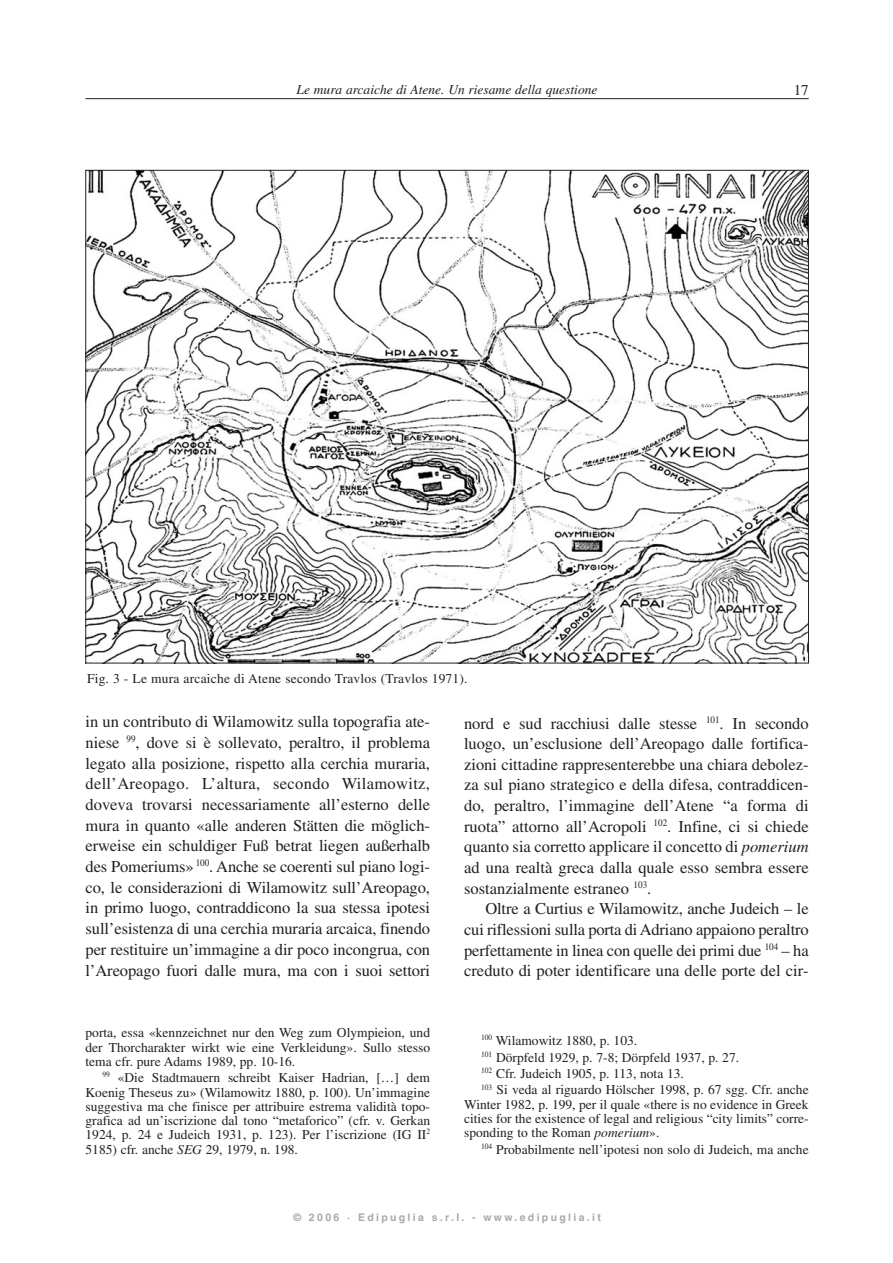
<style>
.page{position:relative;width:893px;height:1263px;background:#fff}
.page>*{position:absolute;margin:0;border:0;box-sizing:border-box;transform-origin:0 0}
.t1{font:16.5px/20.7px "Times";color:#231f20;text-align:justify}
.t2{font:15px "Times";color:#231f20}
.t3{font:13.5px/14.2px "Times";color:#231f20;text-align:justify}
.t4{font:italic 13.5px "Times";color:#231f20}
.t5{font:700 10.5px "Helvetica";letter-spacing:.22em;color:#a7a9ac}
.s1{font-style:italic}
</style>
<div class="page">
<hr style="left:85px;top:98px;width:723px;height:1px;background:#231f20">
<img style="left:87px;top:172px;width:719px;height:489px">
<p class="t4" style="left:296px;top:85px;width:302px">Le mura arcaiche di Atene. Un riesame della questione</p>
<p class="t2" style="left:793px;top:85px;width:16px">17</p>
<p class="t3" style="left:87px;top:672px;width:382px">Fig. 3 - Le mura arcaiche di Atene secondo Travlos (Travlos 1971).</p>
<p class="t1" style="left:85px;top:713px;width:346px">in un contributo di Wilamowitz sulla topografia ate&shy;niese <sup>99</sup>, dove si è sollevato, peraltro, il problema legato alla posizione, rispetto alla cerchia muraria, dell’Areopago. L’altura, secondo Wilamowitz, doveva trovarsi necessariamente all’esterno delle mura in quanto «alle anderen Stätten die möglich&shy;erweise ein schuldiger Fuß betrat liegen außerhalb des Pomeriums» <sup>100</sup>. Anche se coerenti sul piano logi&shy;co, le considerazioni di Wilamowitz sull’Areopago, in primo luogo, contraddicono la sua stessa ipotesi sull’esistenza di una cerchia muraria arcaica, finendo per restituire un’immagine a dir poco incongrua, con l’Areopago fuori dalle mura, ma con i suoi settori</p>
<p class="t1" style="left:464px;top:714px;width:346px">nord e sud racchiusi dalle stesse <sup>101</sup>. In secondo luogo, un’esclusione dell’Areopago dalle fortifica&shy;zioni cittadine rappresenterebbe una chiara debolez&shy;za sul piano strategico e della difesa, contraddicen&shy;do, peraltro, l’immagine dell’Atene “a forma di ruota” attorno all’Acropoli <sup>102</sup>. Infine, ci si chiede quanto sia corretto applicare il concetto di <span class="s1">pomerium </span>ad una realtà greca dalla quale esso sembra essere sostanzialmente estraneo <sup>103</sup>.</p>
<p class="t1" style="left:464px;top:900px;width:346px;text-indent:21px">Oltre a Curtius e Wilamowitz, anche Judeich – le cui riflessioni sulla porta di Adriano appaiono peraltro perfettamente in linea con quelle dei primi due <sup>104</sup> – ha creduto di poter identificare una delle porte del cir-</p>
<p class="t3" style="left:85px;top:1027px;width:346px">porta, essa «kennzeichnet nur den Weg zum Olympieion, und der Thorcharakter wirkt wie eine Verkleidung». Sullo stesso tema cfr. pure Adams 1989, pp. 10-16.</p>
<p class="t3" style="left:85px;top:1072px;width:346px;text-indent:17px"><sup>99</sup> «Die Stadtmauern schreibt Kaiser Hadrian, […] dem Koenig Theseus zu» (Wilamowitz 1880, p. 100). Un’immagine suggestiva ma che finisce per attribuire estrema validità topo&shy;grafica ad un’iscrizione dal tono “metaforico” (cfr. v. Gerkan 1924, p. 24 e Judeich 1931, p. 123). Per l’iscrizione (IG II<sup>2<br></sup>5185) cfr. anche <span class="s1">SEG</span> 29, 1979, n. 198.</p>
<p class="t3" style="left:481px;top:1034px;width:329px;line-height:16.4px;text-align:left"><sup>100</sup> Wilamowitz 1880, p. 103.<br><sup>101</sup> Dörpfeld 1929, p. 7-8; Dörpfeld 1937, p. 27.<br><sup>102</sup> Cfr. Judeich 1905, p. 113, nota 13.<br><sup>103</sup> Si veda al riguardo Hölscher 1998, p. 67 sgg. Cfr. anche</p>
<p class="t3" style="left:464px;top:1098px;width:346px">Winter 1982, p. 199, per il quale «there is no evidence in Greek cities for the existence of legal and religious “city limits” corre&shy;sponding to the Roman <span class="s1">pomerium</span>».</p>
<p class="t3" style="left:481px;top:1143px;width:329px"><sup>104</sup> Probabilmente nell’ipotesi non solo di Judeich, ma anche</p>
<p class="t5" style="left:293px;top:1213px;width:309px">© 2006 · Edipuglia s.r.l. - www.edipuglia.it</p>
</div>
